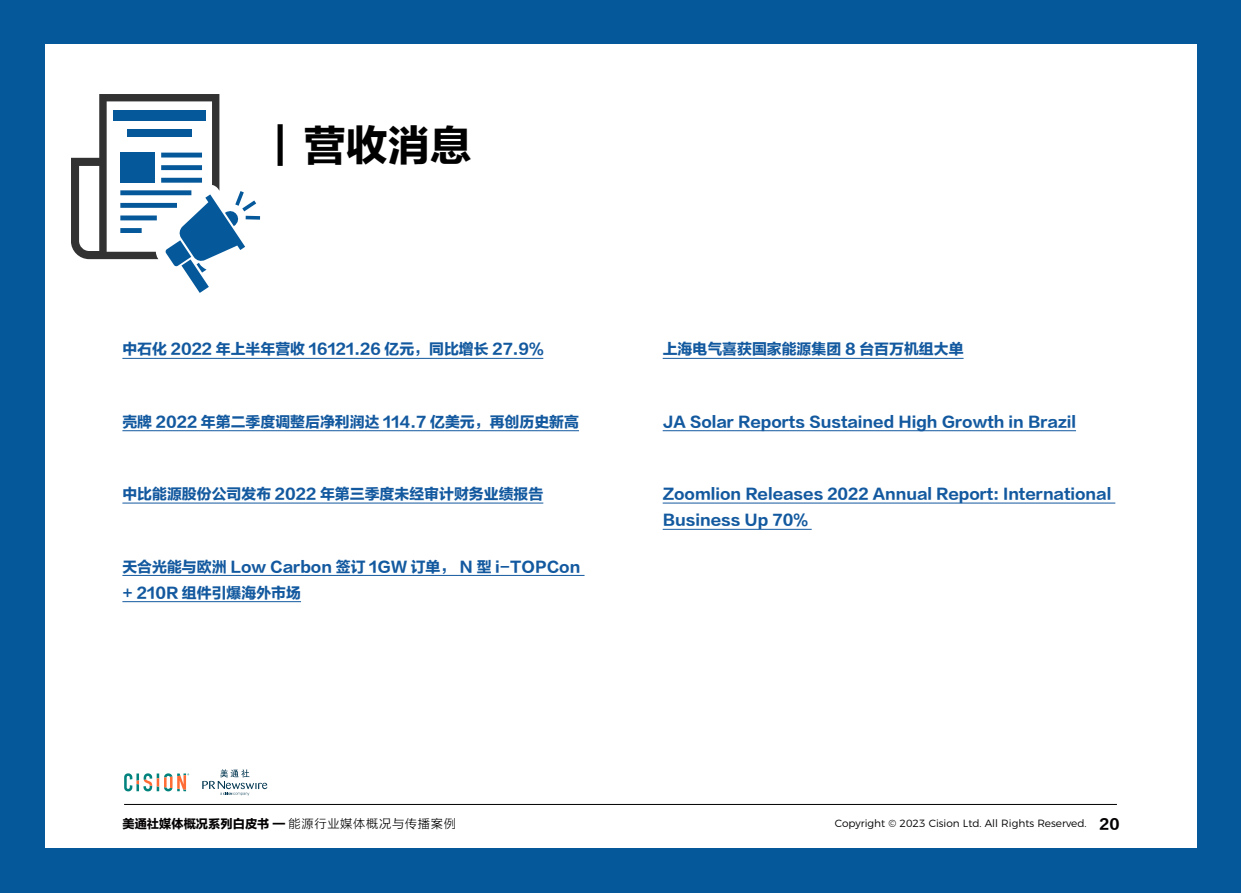
<style>
.page{position:relative;width:1241px;height:893px;background:#fff}
.page>*{position:absolute;margin:0;border:0;box-sizing:border-box;transform-origin:0 0}
.t1{font:42px "FZLTDHK GBK1 0";color:#000}
.正文{font:14.88px/26.2px "FZLTDHK GBK1 0";color:#13599f}
.t2{font:12.25px "FZLTDHK GBK1 0";color:#030000}
.t3{font:300 10.5px "Montserrat";color:#030000}
.s1{font-family:"FZLTXHK"}
.s2{font-family:"FZLTDHK GBK1 0";font-weight:400;font-size:14.17px}
</style>
<div class="page">
<div style="left:0;top:0;width:1240px;height:893px;background:#05599b"></div>
<div style="left:45px;top:45px;width:1151px;height:803px;background:#fff"></div>
<svg style="left:124px;top:773px;width:65px;height:18px"></svg>
<svg style="left:202px;top:769px;width:65px;height:27px"></svg>
<hr style="left:124px;top:804px;width:992px;height:1px;background:#000">
<svg style="left:71px;top:94px;width:189px;height:199px"></svg>
<hr style="left:122px;top:358px;width:421px;height:1px;background:#13599f">
<hr style="left:122px;top:430px;width:457px;height:1px;background:#13599f">
<hr style="left:122px;top:503px;width:421px;height:1px;background:#13599f">
<hr style="left:122px;top:575px;width:462px;height:1px;background:#13599f">
<hr style="left:122px;top:601px;width:179px;height:1px;background:#13599f">
<hr style="left:662px;top:358px;width:301px;height:1px;background:#13599f">
<hr style="left:662px;top:430px;width:413px;height:1px;background:#13599f">
<hr style="left:662px;top:503px;width:453px;height:1px;background:#13599f">
<hr style="left:662px;top:529px;width:149px;height:1px;background:#13599f">
<p class="t1" style="left:241px;top:123px;width:233px">▕ 营收消息</p>
<p class="正文" style="left:122px;top:337px;width:422px">中石化 2022 年上半年营收 16121.26 亿元，同比增长 27.9%</p>
<p class="正文" style="left:122px;top:409px;width:458px">壳牌 2022 年第二季度调整后净利润达 114.7 亿美元，再创历史新高</p>
<p class="正文" style="left:122px;top:482px;width:422px">中比能源股份公司发布 2022 年第三季度未经审计财务业绩报告</p>
<p class="正文" style="left:122px;top:554px;width:459px">天合光能与欧洲 Low Carbon 签订 1GW 订单， N 型 i-TOPCon + 210R 组件引爆海外市场</p>
<p class="正文" style="left:662px;top:337px;width:302px">上海电气喜获国家能源集团 8 台百万机组大单</p>
<p class="正文" style="left:662px;top:409px;width:415px">JA Solar Reports Sustained High Growth in Brazil</p>
<p class="正文" style="left:662px;top:482px;width:450px">Zoomlion Releases 2022 Annual Report: International<br>Business Up 70%</p>
<p class="t2" style="left:122px;top:817px;width:335px">美通社媒体概况系列白皮书 — <span class="s1">能源行业媒体概况与传播案例</span></p>
<p class="t3" style="left:834px;top:815px;width:286px">Copyright © 2023 Cision Ltd. All Rights Reserved. <span class="s2">20</span></p>
</div>
